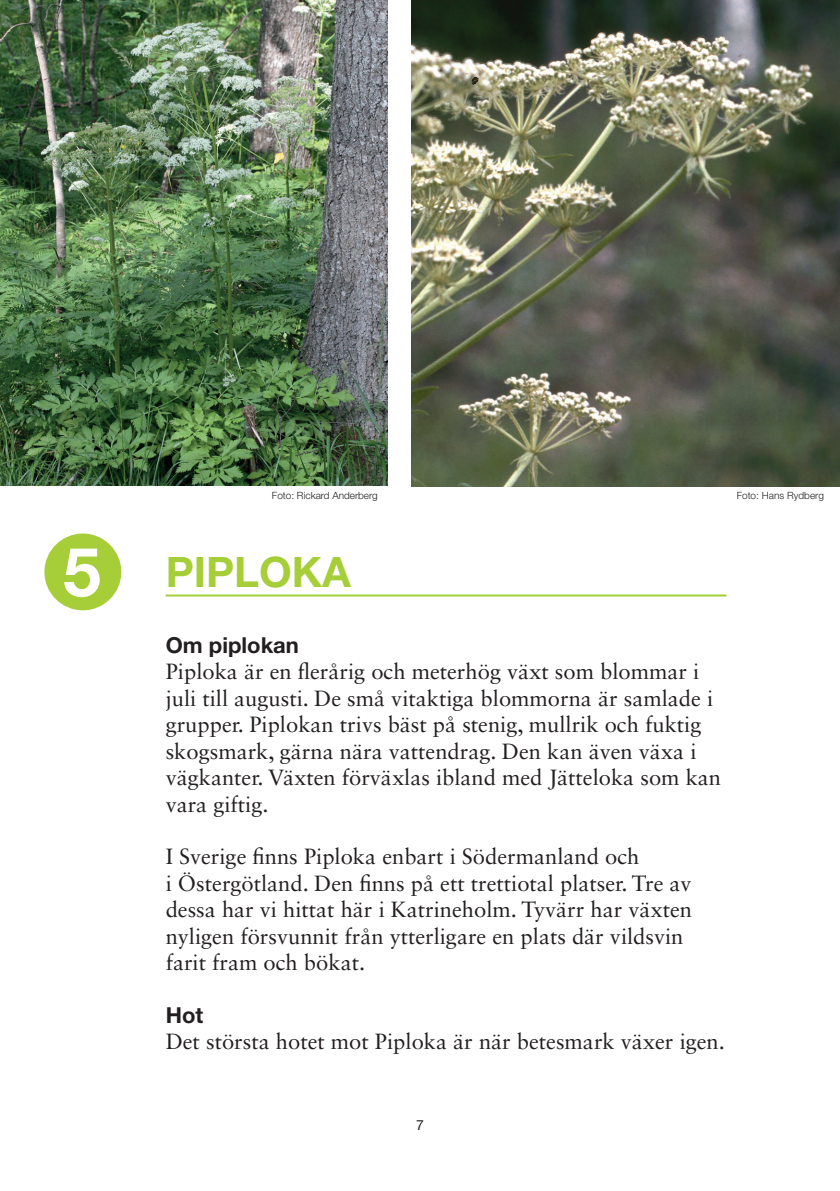
<style>
.page{position:relative;width:840px;height:1191px;background:#fff}
.page>*{position:absolute;margin:0;border:0;box-sizing:border-box;transform-origin:0 0}
.t1{font:700 42px "Helvetica Neue LT Std";color:#a6ce39}
.t2{font:22px/26.4px "Sabon LT Std";color:#231f20}
.t3{font:700 22px "Helvetica Neue LT Std";color:#231f20}
.t4{font:14px "Helvetica Neue LT Std";color:#231f20}
.t5{font:300 10px "Helvetica Neue LT Std";color:#231f20}
.s1{font-size:68px;color:#fff}
</style>
<div class="page">
<img style="left:411px;top:0;width:428px;height:486px">
<img style="left:0;top:0;width:387px;height:485px">
<div style="left:44px;top:533px;width:77px;height:77px;background:#a6ce39;border-radius:50%"></div>
<hr style="left:166px;top:594px;width:560px;height:2px;background:#a6ce39">
<p class="t5" style="left:272px;top:489px;width:107px">Foto: Rickard Anderberg</p>
<p class="t5" style="left:736px;top:489px;width:89px">Foto: Hans Rydberg</p>
<h1 class="t1" style="left:63px;top:546px;width:289px"><span class="s1">5</span> PIPLOKA</h1>
<p class="t3" style="left:166px;top:631px;width:135px">Om piplokan</p>
<p class="t2" style="left:166px;top:658px;width:556px">Piploka är en flerårig och meterhög växt som blommar i juli till augusti. De små vitaktiga blommorna är samlade i grupper. Piplokan trivs bäst på stenig, mullrik och fuktig skogsmark, gärna nära vattendrag. Den kan även växa i vägkanter. Växten förväxlas ibland med Jätteloka som kan vara giftig.</p>
<p class="t2" style="left:166px;top:843px;width:527px">I Sverige finns Piploka enbart i Södermanland och<br>i Östergötland. Den finns på ett trettiotal platser. Tre av dessa har vi hittat här i Katrineholm. Tyvärr har växten nyligen försvunnit från ytterligare en plats där vildsvin farit fram och bökat.</p>
<p class="t3" style="left:166px;top:1001px;width:39px">Hot</p>
<p class="t2" style="left:166px;top:1028px;width:560px">Det största hotet mot Piploka är när betesmark växer igen.</p>
<p class="t4" style="left:416px;top:1117px;width:9px">7</p>
</div>
